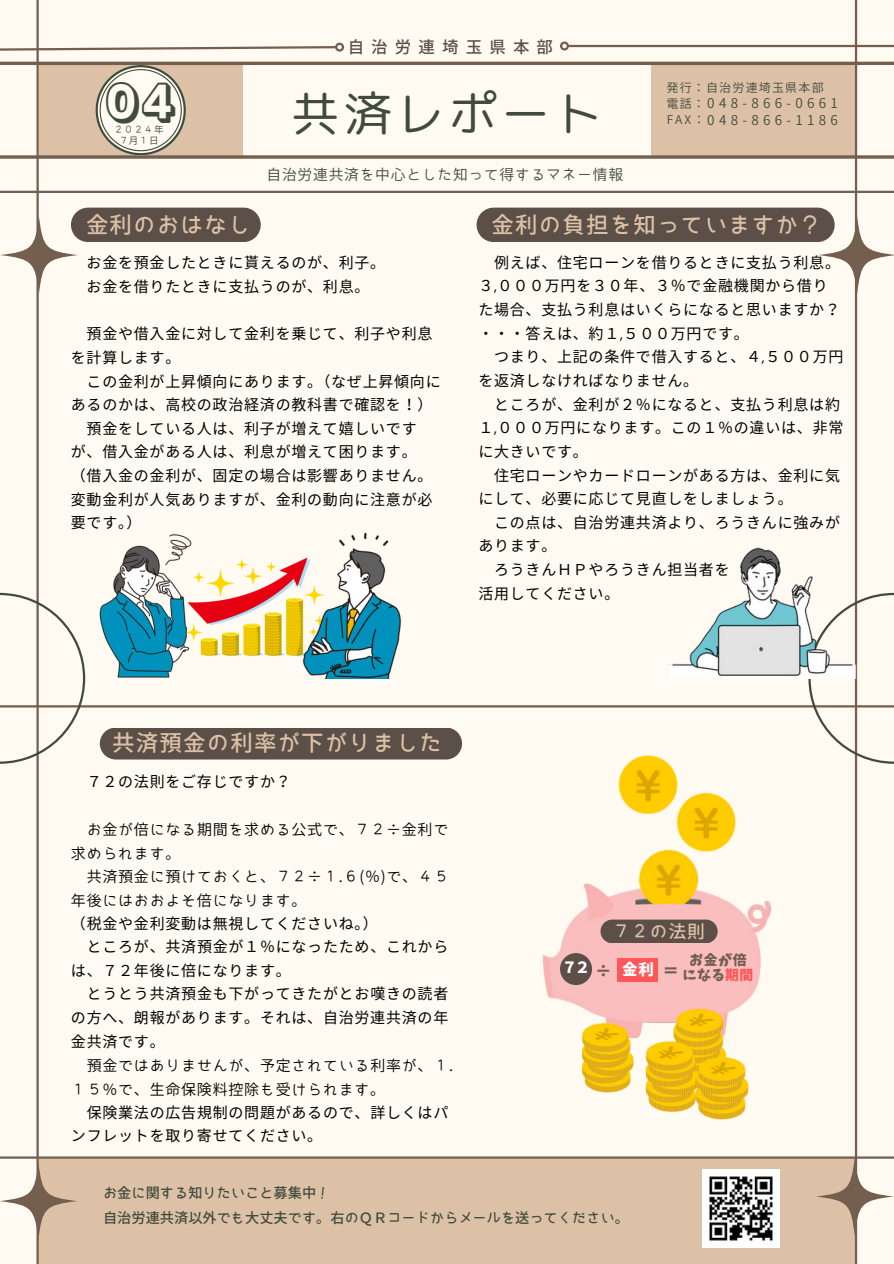
<style>
.page{position:relative;width:894px;height:1264px;background:#fff}
.page>*{position:absolute;margin:0;border:0;box-sizing:border-box;transform-origin:0 0}
.t1{font:47.85px "rounded mplus 1 p regular";letter-spacing:.1em;color:#414b3b}
.t2{font:47.85px "Mty Sousyoku Sh C Jis W6";color:#414b3b}
.t3{font:700 22.5px "Bokutachino Gothic 2";letter-spacing:.05em;color:#ddc1a7}
.t4{font:700 17.85px "Bokutachino Gothic 2";letter-spacing:.05em;color:#ddc1a7}
.t5{font:16.65px "Keifont";color:#745e4d}
.t6{font:700 16.5px "Bokutachino Gothic 2";letter-spacing:.43em;color:#5b4f47}
.t7{font:15.45px "Keifont";color:#fff}
.t8{font:15px/23.7px "Noto Sans CJ Ksc";letter-spacing:.05em;color:#000}
.t9{font:15px/23.7px "Bokutachino Gothic 2";letter-spacing:.05em;color:#000}
.t10{font:14.85px "Bokutachino Gothic 2";letter-spacing:.05em;color:#414b3b}
.t11{font:700 14.25px/24.8px "Bokutachino Gothic 2";color:#414b3b}
.t12{font:13.8px/15.1px "Keifont";letter-spacing:.05em;color:#745e4d;text-align:center}
.t13{font:13.5px "Bokutachino Gothic 2";letter-spacing:.32em;color:#414b3b}
.t14{font:12px "Bokutachino Gothic 2";letter-spacing:.1em;color:#414b3b}
.t15{font:9.6px "Bokutachino Gothic 2";letter-spacing:.05em;color:#414b3b}
.s1{font-family:"DM Sans"}
.s2{color:#ff5757}
</style>
<div class="page">
<div style="left:0;top:0;width:893px;height:1263px;background:#fffbf2"></div>
<div style="left:38px;top:1157px;width:817px;height:106px;background:#ddc1a7"></div>
<div style="left:39px;top:65px;width:203px;height:90px;background:#ddc1a7"></div>
<div style="left:651px;top:65px;width:204px;height:90px;background:#ddc1a7"></div>
<svg style="left:0;top:155px;width:893px;height:4px;background:#877363"></svg>
<hr style="left:0;top:62px;width:893px;height:3px;background:#745e4d">
<hr style="left:0;top:705px;width:893px;height:2px;background:#745e4d">
<hr style="left:0;top:191px;width:893px;height:2px;background:#745e4d">
<svg style="left:0;top:46px;width:335px;height:5px"></svg>
<div style="left:335px;top:43px;width:9px;height:9px;border:2px solid #745e4d;border-radius:50%"></div>
<hr style="left:569px;top:45px;width:324px;height:2px;background:#745e4d">
<div style="left:560px;top:41px;width:9px;height:9px;border:2px solid #745e4d;border-radius:50%"></div>
<hr style="left:0;top:1156px;width:893px;height:2px;background:#745e4d">
<hr style="left:36px;top:0;width:3px;height:1263px;background:#745e4d">
<hr style="left:854px;top:0;width:2px;height:1263px;background:#745e4d">
<div style="left:100px;top:728px;width:362px;height:31px;background:#5b4f47"></div>
<svg style="left:0;top:593px;width:85px;height:170px"></svg>
<svg style="left:808px;top:593px;width:85px;height:170px"></svg>
<svg style="left:0;top:208px;width:261px;height:86px"></svg>
<svg style="left:815px;top:1158px;width:78px;height:77px"></svg>
<svg style="left:0;top:1162px;width:77px;height:77px"></svg>
<svg style="left:95px;top:65px;width:90px;height:90px"></svg>
<img style="left:702px;top:1169px;width:77px;height:78px">
<svg style="left:476px;top:208px;width:417px;height:86px"></svg>
<img style="left:618px;top:739px;width:199px;height:108px">
<img style="left:542px;top:847px;width:229px;height:167px">
<img style="left:582px;top:1014px;width:45px;height:79px">
<img style="left:627px;top:994px;width:138px;height:126px">
<div style="left:560px;top:953px;width:32px;height:32px;background:#5b4f47;border-radius:50%"></div>
<div style="left:617px;top:958px;width:41px;height:23px;background:#ff5757"></div>
<svg style="left:600px;top:919px;width:117px;height:24px;background:#65564e"></svg>
<img style="left:193px;top:559px;width:106px;height:98px">
<img style="left:99px;top:534px;width:94px;height:144px">
<img style="left:299px;top:532px;width:102px;height:146px">
<img style="left:667px;top:543px;width:191px;height:135px">
<h4 class="t2" style="left:105px;top:78px;width:73px">04</h4>
<p class="t15" style="left:114px;top:125px;width:51px">２０２４年</p>
<p class="t15" style="left:119px;top:135px;width:38px">７月１日</p>
<p class="t6" style="left:347px;top:38px;width:207px">自 治労連埼玉県本部</p>
<p class="t1" style="left:291px;top:79px;width:312px">共済レポート</p>
<p class="t10" style="left:266px;top:167px;width:358px">自治労連共済を中心とした知って得するマネー情報</p>
<p class="t14" style="left:666px;top:81px;width:159px">発行：自治労連埼玉県本部</p>
<p class="t14" style="left:666px;top:97px;width:40px">電話：</p>
<h2 class="t13" style="left:707px;top:114px;width:132px">048-866-1186</h2>
<p class="t13" style="left:707px;top:97px;width:132px">048-866-0661</p>
<p class="t14" style="left:666px;top:114px;width:40px">FAX：</p>
<h2 class="t3" style="left:86px;top:213px;width:166px">金利のおはなし</h2>
<h5 class="t8" style="left:87px;top:250px;width:300px">お金を預金したときに貰えるのが、利子。</h5>
<p class="t8" style="left:87px;top:274px;width:284px">お金を借りたときに支払うのが、利息。</p>
<p class="t8" style="left:71px;top:321px;width:362px;text-indent:16px">預金や借入金に対して金利を乗じて、利子や利息を計算します。</p>
<p class="t8" style="left:71px;top:368px;width:371px;text-indent:16px">この金利が上昇傾向にあります。（なぜ上昇傾向にあるのかは、高校の政治経済の教科書で確認を！ ）</p>
<p class="t8" style="left:71px;top:415px;width:347px;text-align:right">預金をしている人は、利子が増えて嬉しいですが、借入金がある人は、利息が増えて困ります。</p>
<p class="t8" style="left:71px;top:463px;width:363px;text-align:justify">（借入金の金利が、固定の場合は影響ありません。変動金利が人気ありますが、金利の動向に注意が必要です。）</p>
<p class="t3" style="left:491px;top:213px;width:331px">金利の負担を知っていますか？</p>
<p class="t8" style="left:494px;top:250px;width:347px">例えば、住宅ローンを借りるときに支払う利息。</p>
<p class="t8" style="left:478px;top:273px;width:351px">３<span class="s1">,</span>０００万円を３０年、３％で金融機関から借り</p>
<p class="t8" style="left:478px;top:297px;width:355px">た場合、支払う利息はいくらになると思いますか？</p>
<p class="t8" style="left:478px;top:320px;width:272px">・・・答えは、約１<span class="s1">,</span>５００万円です。</p>
<p class="t8" style="left:494px;top:344px;width:351px">つまり、上記の条件で借入すると、４<span class="s1">,</span>５００万円</p>
<p class="t8" style="left:478px;top:368px;width:221px">を返済しなければなりません。</p>
<p class="t8" style="left:494px;top:391px;width:346px">ところが、金利が２％になると、支払う利息は約</p>
<p class="t8" style="left:478px;top:415px;width:366px">１<span class="s1">,</span>０００万円になります。この１％の違いは、非常</p>
<p class="t8" style="left:478px;top:439px;width:111px">に大きいです。</p>
<p class="t8" style="left:494px;top:462px;width:347px">住宅ローンやカードローンがある方は、金利に気</p>
<p class="t8" style="left:478px;top:486px;width:316px">にして、必要に応じて見直しをしましょう。</p>
<p class="t8" style="left:494px;top:509px;width:347px">この点は、自治労連共済より、ろうきんに強みが</p>
<p class="t8" style="left:478px;top:533px;width:79px">あります。</p>
<p class="t8" style="left:494px;top:557px;width:237px">ろうきんＨＰやろうきん担当者を</p>
<p class="t8" style="left:478px;top:580px;width:142px">活用してください。</p>
<p class="t3" style="left:112px;top:731px;width:331px">共済預金の利率が下がりました</p>
<p class="t8" style="left:87px;top:768px;width:198px">７２の法則をご存じですか？</p>
<h6 class="t9" style="left:71px;top:817px;width:379px;text-indent:16px">お金が倍になる期間を求める公式で、７２÷金利で求められます。</h6>
<p class="t9" style="left:71px;top:864px;width:379px;text-indent:16px">共済預金に預けておくと、７２÷１.６(％)で、４５年後にはおおよそ倍になります。</p>
<p class="t8" style="left:71px;top:910px;width:308px">（税金や金利変動は無視してくださいね。）</p>
<p class="t8" style="left:71px;top:934px;width:379px;text-indent:16px">ところが、共済預金が１％になったため、これからは、７２年後に倍になります。</p>
<p class="t8" style="left:71px;top:981px;width:379px;text-align:justify;text-indent:16px">とうとう共済預金も下がってきたがとお嘆きの読者の方へ、朗報があります。それは、自治労連共済の年金共済です。</p>
<p class="t9" style="left:71px;top:1053px;width:383px;text-indent:16px">預金ではありませんが、予定されている利率が、１.<br>１５％で、生命保険料控除も受けられます。</p>
<p class="t8" style="left:71px;top:1099px;width:379px;text-indent:16px">保険業法の広告規制の問題があるので、詳しくはパンフレットを取り寄せてください。</p>
<h1 class="t4" style="left:612px;top:922px;width:94px">７２の法則</h1>
<p class="t12" style="left:682px;top:952px;width:72px">お金が倍になる<span class="s2">期間</span></p>
<p class="t7" style="left:561px;top:960px;width:30px">７２</p>
<p class="t5" style="left:595px;top:962px;width:18px">÷</p>
<p class="t7" style="left:622px;top:961px;width:33px">金利</p>
<p class="t5" style="left:662px;top:962px;width:18px">＝</p>
<h3 class="t11" style="left:103px;top:1180px;width:527px">お金に関する知りたいこと募集中！<br>自治労連共済以外でも大丈夫です。右のＱＲコードからメールを送ってください。</h3>
</div>
